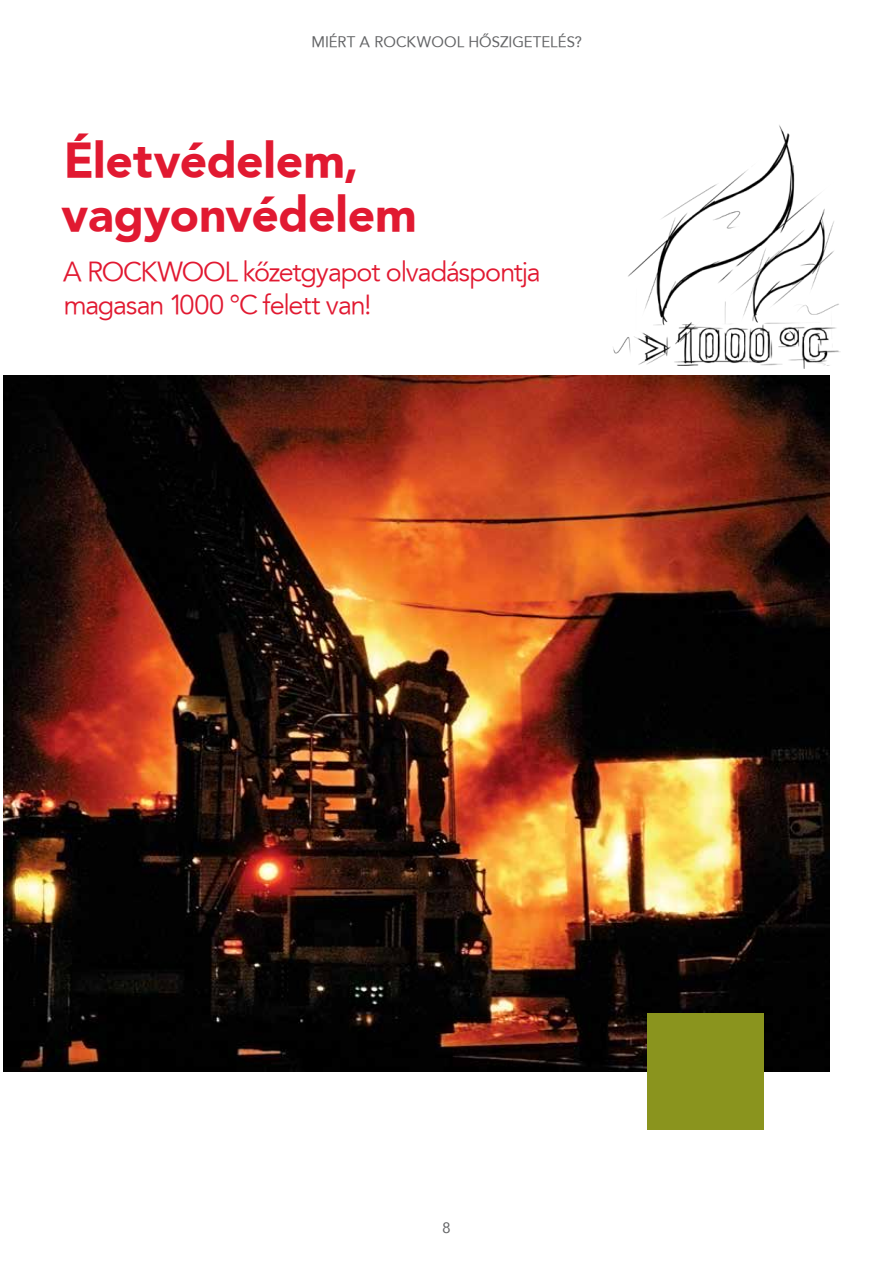
<style>
.page{position:relative;width:893px;height:1263px;background:#fff}
.page>*{position:absolute;margin:0;border:0;box-sizing:border-box;transform-origin:0 0}
.t1{font:48px/54px "Avenir Blk PFL";color:#e11931}
.t2{font:27px/33px "Avenir Bk PFL";color:#e11931}
.t3{font:15px "Avenir PFL";letter-spacing:.05em;color:#636466}
</style>
<div class="page">
<img style="left:4px;top:376px;width:825px;height:695px">
<img style="left:613px;top:125px;width:228px;height:244px">
<div style="left:647px;top:1012px;width:117px;height:117px;background:#8a941e"></div>
<p class="t3" style="left:312px;top:32px;width:271px">MIÉRT A ROCKWOOL HŐSZIGETELÉS?</p>
<h1 class="t1" style="left:61px;top:132px;width:356px">Életvédelem, vagyonvédelem</h1>
<p class="t2" style="left:63px;top:256px;width:478px">A ROCKWOOL kőzetgyapot olvadáspontja magasan 1000 °C felett van!</p>
<p class="t3" style="left:442px;top:1218px;width:10px">8</p>
</div>
